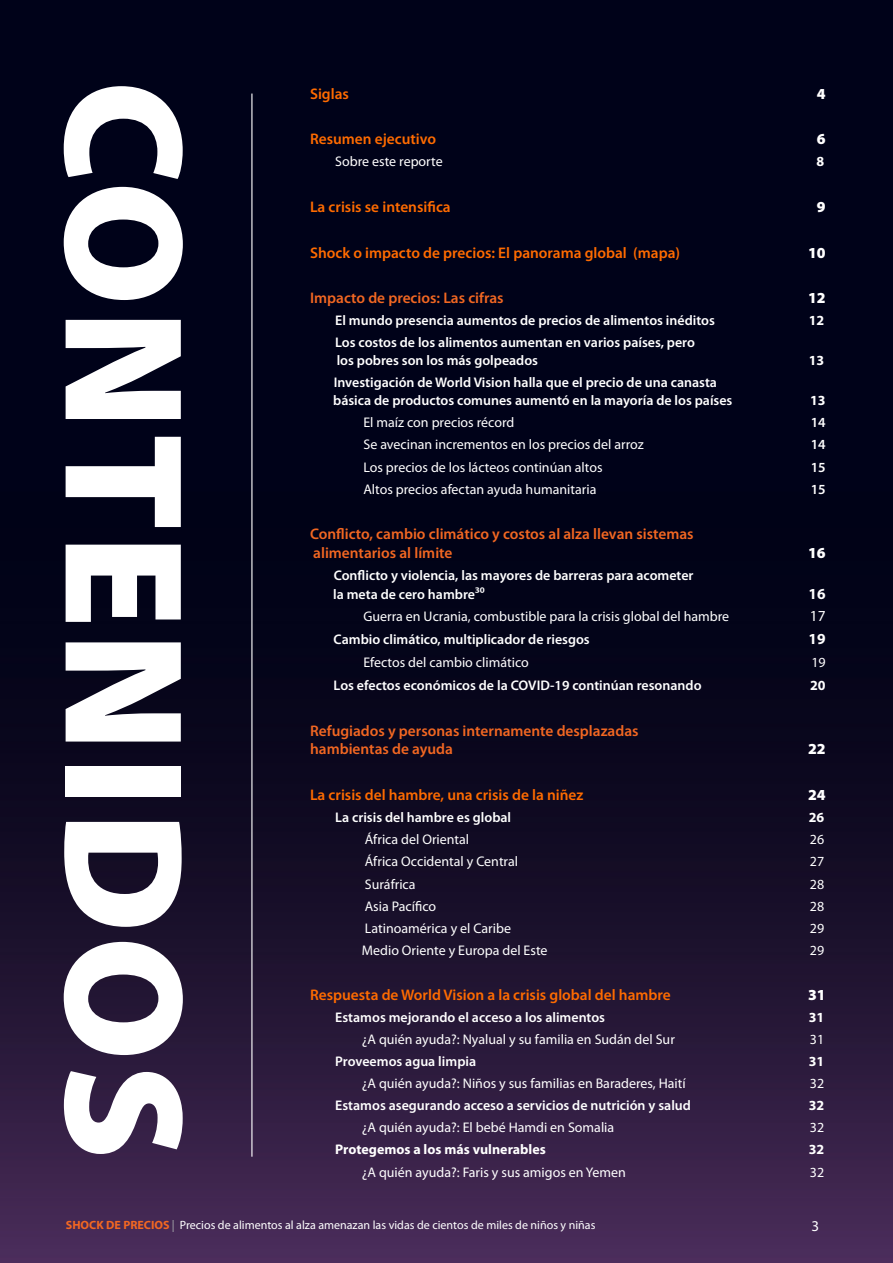
<style>
.page{position:relative;width:893px;height:1263px;background:#fff}
.page>*{position:absolute;margin:0;border:0;box-sizing:border-box;transform-origin:0 0}
.t1{font:900 170.85px "Myriad Pro";letter-spacing:.02em;color:#fff}
.t2{font:600 15.3px "Myriad Pro";color:#ff6b00}
.t3{font:600 15.3px/18.9px "Myriad Pro";color:#f26722}
.t4{font:900 15.3px "Myriad Pro";color:#fff}
.t5{font:700 15.3px "Myriad Pro";color:#fff}
.t6{font:15.3px "Myriad Pro";color:#fff}
.t7{font:15px "Myriad Pro";color:#fff}
.t8{font:600 13.95px/18.1px "Myriad Pro";color:#fff}
.t9{font:13.95px "Myriad Pro";color:#fff}
.t10{font:700 13.95px "Myriad Pro";color:#fff}
.t11{font:12px "Myriad Pro";color:#fff}
.s1{font-weight:700;color:#f26722}
.s2{color:#a7a9ac}
</style>
<div class="page">
<img style="left:0;top:0;width:893px;height:1263px">
<hr style="left:251px;top:94px;width:1px;height:1063px;background:#fff">
<h1 class="t1" style="left:237px;top:80px;width:1081px;rotate:90deg">CONTENIDOS</h1>
<p class="t2" style="left:310px;top:84px;width:40px">Siglas</p>
<p class="t4" style="left:817px;top:83px;width:10px">4</p>
<p class="t2" style="left:310px;top:129px;width:128px">Resumen ejecutivo</p>
<p class="t4" style="left:817px;top:129px;width:10px">6</p>
<p class="t9" style="left:335px;top:153px;width:109px">Sobre este reporte</p>
<p class="t10" style="left:816px;top:152px;width:9px">8</p>
<p class="t2" style="left:310px;top:197px;width:142px">La crisis se intensifica</p>
<p class="t4" style="left:817px;top:197px;width:10px">9</p>
<p class="t2" style="left:310px;top:243px;width:372px">Shock o impacto de precios: El panorama global (mapa)</p>
<p class="t4" style="left:808px;top:242px;width:19px">10</p>
<p class="t3" style="left:310px;top:288px;width:195px">Impacto de precios: Las cifras</p>
<p class="t4" style="left:808px;top:287px;width:19px">12</p>
<p class="t8" style="left:335px;top:311px;width:381px">El mundo presencia aumentos de precios de alimentos inéditos</p>
<p class="t10" style="left:809px;top:311px;width:17px">12</p>
<p class="t8" style="left:335px;top:333px;width:361px">Los costos de los alimentos aumentan en varios países, pero los pobres son los más golpeados</p>
<p class="t10" style="left:809px;top:351px;width:17px">13</p>
<p class="t8" style="left:333px;top:373px;width:401px">Investigación de World Vision halla que el precio de una canasta básica de productos comunes aumentó en la mayoría de los países</p>
<p class="t10" style="left:810px;top:391px;width:17px">13</p>
<p class="t9" style="left:363px;top:414px;width:152px">El maíz con precios récord</p>
<p class="t8" style="left:811px;top:413px;width:16px">14</p>
<p class="t9" style="left:363px;top:436px;width:282px">Se avecinan incrementos en los precios del arroz</p>
<p class="t8" style="left:811px;top:435px;width:16px">14</p>
<p class="t9" style="left:363px;top:458px;width:241px">Los precios de los lácteos continúan altos</p>
<p class="t8" style="left:811px;top:457px;width:16px">15</p>
<p class="t9" style="left:363px;top:480px;width:235px">Altos precios afectan ayuda humanitaria</p>
<p class="t8" style="left:811px;top:480px;width:16px">15</p>
<p class="t3" style="left:310px;top:524px;width:385px">Conflicto, cambio climático y costos al alza llevan sistemas alimentarios al límite</p>
<p class="t4" style="left:808px;top:542px;width:19px">16</p>
<p class="t8" style="left:333px;top:565px;width:362px;line-height:18.9px">Conflicto y violencia, las mayores de barreras para acometer la meta de cero hambre3⁰</p>
<p class="t5" style="left:809px;top:583px;width:19px">16</p>
<p class="t9" style="left:363px;top:608px;width:367px">Guerra en Ucrania, combustible para la crisis global del hambre</p>
<p class="t6" style="left:810px;top:607px;width:17px">17</p>
<p class="t8" style="left:334px;top:630px;width:258px">Cambio climático, multiplicador de riesgos</p>
<p class="t5" style="left:809px;top:629px;width:19px">19</p>
<p class="t9" style="left:363px;top:654px;width:167px">Efectos del cambio climático</p>
<p class="t9" style="left:811px;top:654px;width:16px">19</p>
<p class="t8" style="left:334px;top:676px;width:369px">Los efectos económicos de la COVID-19 continúan resonando</p>
<p class="t10" style="left:810px;top:676px;width:17px">20</p>
<p class="t3" style="left:310px;top:720px;width:330px">Refugiados y personas internamente desplazadas hambientas de ayuda</p>
<p class="t4" style="left:808px;top:739px;width:19px">22</p>
<p class="t2" style="left:310px;top:785px;width:275px">La crisis del hambre, una crisis de la niñez</p>
<p class="t4" style="left:808px;top:785px;width:19px">24</p>
<p class="t8" style="left:335px;top:808px;width:177px">La crisis del hambre es global</p>
<p class="t10" style="left:809px;top:808px;width:17px">26</p>
<p class="t9" style="left:365px;top:831px;width:106px">África del Oriental</p>
<p class="t9" style="left:810px;top:831px;width:16px">26</p>
<p class="t9" style="left:365px;top:853px;width:155px">África Occidental y Central</p>
<p class="t9" style="left:810px;top:853px;width:16px">27</p>
<p class="t9" style="left:365px;top:875px;width:52px">Suráfrica</p>
<p class="t9" style="left:810px;top:875px;width:16px">28</p>
<p class="t9" style="left:365px;top:897px;width:73px">Asia Pacífico</p>
<p class="t9" style="left:810px;top:897px;width:16px">28</p>
<p class="t9" style="left:365px;top:919px;width:148px">Latinoamérica y el Caribe</p>
<p class="t9" style="left:810px;top:919px;width:16px">29</p>
<p class="t9" style="left:362px;top:941px;width:187px">Medio Oriente y Europa del Este</p>
<p class="t9" style="left:810px;top:941px;width:16px">29</p>
<p class="t2" style="left:310px;top:985px;width:362px">Respuesta de World Vision a la crisis global del hambre</p>
<p class="t4" style="left:808px;top:984px;width:19px">31</p>
<p class="t8" style="left:335px;top:1008px;width:271px">Estamos mejorando el acceso a los alimentos</p>
<p class="t10" style="left:809px;top:1008px;width:17px">31</p>
<p class="t9" style="left:362px;top:1030px;width:314px">¿A quién ayuda?: Nyalual y su familia en Sudán del Sur</p>
<p class="t9" style="left:810px;top:1030px;width:16px">31</p>
<p class="t8" style="left:335px;top:1052px;width:142px">Proveemos agua limpia</p>
<p class="t10" style="left:809px;top:1052px;width:17px">31</p>
<p class="t9" style="left:362px;top:1075px;width:325px">¿A quién ayuda?: Niños y sus familias en Baraderes, Haití</p>
<p class="t9" style="left:810px;top:1075px;width:16px">32</p>
<p class="t8" style="left:335px;top:1096px;width:357px">Estamos asegurando acceso a servicios de nutrición y salud</p>
<p class="t10" style="left:809px;top:1096px;width:17px">32</p>
<p class="t9" style="left:362px;top:1119px;width:254px">¿A quién ayuda?: El bebé Hamdi en Somalia</p>
<p class="t9" style="left:810px;top:1119px;width:16px">32</p>
<p class="t10" style="left:335px;top:1141px;width:212px">Protegemos a los más vulnerables</p>
<p class="t10" style="left:809px;top:1141px;width:17px">32</p>
<p class="t9" style="left:362px;top:1163px;width:265px">¿A quién ayuda?: Faris y sus amigos en Yemen</p>
<p class="t9" style="left:810px;top:1163px;width:16px">32</p>
<p class="t11" style="left:66px;top:1217px;width:531px"><span class="s1">SHOCK DE PRECIOS</span> <span class="s2">|</span> Precios de alimentos al alza amenazan las vidas de cientos de miles de niños y niñas</p>
<p class="t7" style="left:811px;top:1217px;width:9px">3</p>
</div>
